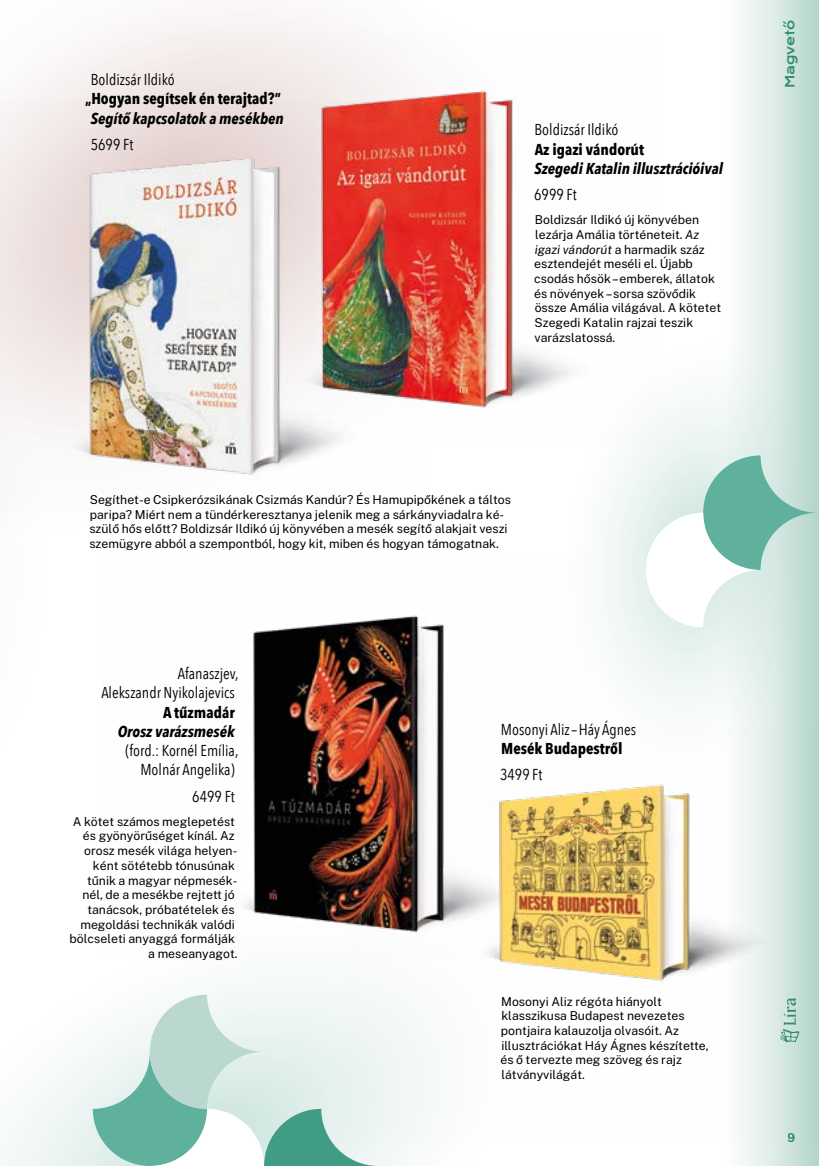
<style>
.page{position:relative;width:819px;height:1166px;background:#fff}
.page>*{position:absolute;margin:0;border:0;box-sizing:border-box;transform-origin:0 0}
.t1{font:15.75px/19.2px "Avenir Next Condensed";color:#000;text-align:right}
.t2{font:italic 700 15.75px "Avenir Next Condensed";color:#000}
.t3{font:700 15.75px "Avenir Next Condensed";color:#000}
.t4{font:100 12.25px/14.7px "Public Sans";color:#000}
.t5{font:12.25px "Krona One";color:#419c86}
.t6{font:100 12.25px "Public Sans";color:#419c86}
.s1{font-style:italic}
</style>
<div class="page">
<svg style="left:92px;top:16px;width:231px;height:84px;fill:#f8f3f2"></svg>
<div style="left:24px;top:55px;width:68px;height:45px;background:#f8f4f4"></div>
<svg style="left:5px;top:985px;width:401px;height:181px;fill:#f3f8f7"></svg>
<svg style="left:93px;top:1052px;width:114px;height:114px;background:#8bc5b8"></svg>
<svg style="left:150px;top:994px;width:114px;height:115px;background:#c9e1da"></svg>
<svg style="left:150px;top:1109px;width:228px;height:57px"></svg>
<svg style="left:604px;top:403px;width:120px;height:299px;fill:#eef6f4"></svg>
<div style="left:724px;top:0;width:95px;height:1166px;background:linear-gradient(to right,#fff,#b7d7cd)"></div>
<img style="left:0;top:100px;width:331px;height:376px">
<img style="left:244px;top:615px;width:200px;height:310px">
<img style="left:347px;top:727px;width:472px;height:413px">
<img style="left:170px;top:33px;width:491px;height:413px">
<svg style="left:703px;top:455px;width:114px;height:115px;background:#8ec5b8"></svg>
<svg style="left:645px;top:513px;width:115px;height:114px"></svg>
<p class="t1" style="left:91px;top:69px;width:85px">Boldizsár Ildikó</p>
<p class="t3" style="left:85px;top:89px;width:197px">„Hogyan segítsek én terajtad?”</p>
<p class="t2" style="left:91px;top:108px;width:194px">Segítő kapcsolatok a mesékben</p>
<p class="t1" style="left:91px;top:134px;width:44px">5699 Ft</p>
<p class="t1" style="left:534px;top:120px;width:85px">Boldizsár Ildikó</p>
<p class="t3" style="left:534px;top:140px;width:111px">Az igazi vándorút</p>
<p class="t2" style="left:534px;top:159px;width:190px">Szegedi Katalin illusztrációival</p>
<p class="t1" style="left:534px;top:184px;width:44px">6999 Ft</p>
<p class="t4" style="left:534px;top:212px;width:188px">Boldizsár Ildikó új könyvében lezárja Amália történeteit. <span class="s1">Az igazi vándorút</span> a harmadik száz esztendejét meséli el. Újabb csodás hősök – emberek, állatok és növények – sorsa szövődik össze Amália világával. A kötetet<br>Szegedi Katalin rajzai teszik varázslatossá.</p>
<p class="t5" style="left:782px;top:88px;width:70px;rotate:-90deg">Magvető</p>
<p class="t4" style="left:89px;top:492px;width:423px">Segíthet-e Csipkerózsikának Csizmás Kandúr? És Hamupipőkének a táltos paripa? Miért nem a tündérkeresztanya jelenik meg a sárkányviadalra ké&shy;szülő hős előtt? Boldizsár Ildikó új könyvében a mesék segítő alakjait veszi szemügyre abból a szempontból, hogy kit, miben és hogyan támogatnak.</p>
<p class="t1" style="left:101px;top:663px;width:139px">Afanaszjev,<br>Alekszandr Nyikolajevics</p>
<p class="t3" style="left:163px;top:702px;width:73px">A tűzmadár</p>
<p class="t2" style="left:118px;top:722px;width:118px">Orosz varázsmesék</p>
<p class="t1" style="left:125px;top:740px;width:114px">(ford.: Kornél Emília,<br>Molnár Angelika)</p>
<p class="t1" style="left:192px;top:786px;width:44px">6499 Ft</p>
<p class="t4" style="left:70px;top:813px;width:169px;text-align:right">A kötet számos meglepetést és gyönyörűséget kínál. Az orosz mesék világa helyen&shy;ként sötétebb tónusúnak tűnik a magyar népmesék&shy;nél, de a mesékbe rejtett jó tanácsok, próbatételek és megoldási technikák valódi bölcseleti anyaggá formálják a meseanyagot.</p>
<p class="t1" style="left:501px;top:719px;width:137px">Mosonyi Aliz–Háy Ágnes</p>
<p class="t3" style="left:501px;top:739px;width:123px">Mesék Budapestről</p>
<p class="t1" style="left:500px;top:764px;width:44px">3499 Ft</p>
<p class="t4" style="left:500px;top:993px;width:210px">Mosonyi Aliz régóta hiányolt klasszikusa Budapest nevezetes pontjaira kalauzolja olvasóit. Az illusztrációkat Háy Ágnes készítette, és ő tervezte meg szöveg és rajz látványvilágát.</p>
<p class="t6" style="left:787px;top:1129px;width:10px">9</p>
</div>
